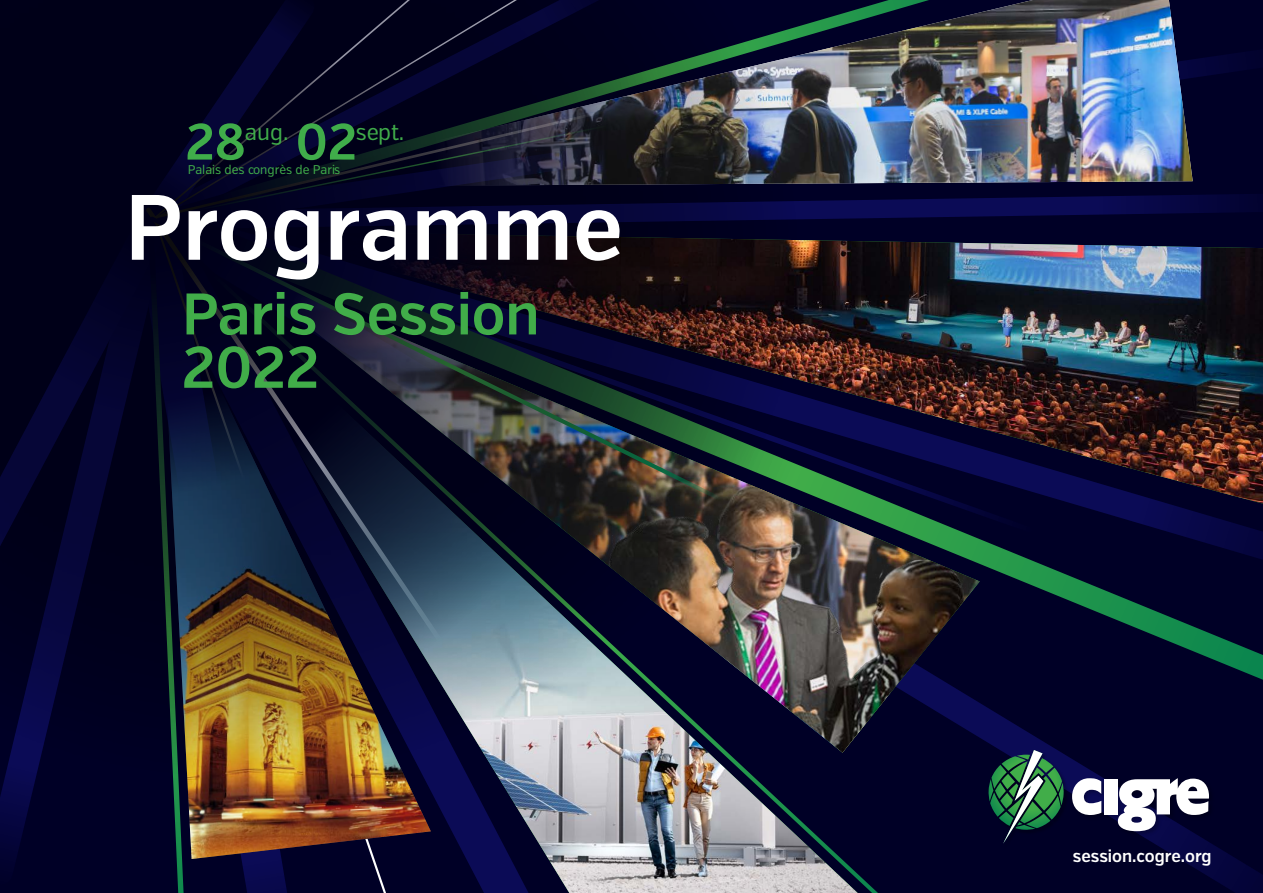
<style>
.page{position:relative;width:1263px;height:893px;background:#fff}
.page>*{position:absolute;margin:0;border:0;box-sizing:border-box;transform-origin:0 0}
.t1{font:600 92.55px "Verb Cond";color:#fff}
.t2{font:600 51px "Verb Cond";color:#40ad4a}
.t3{font:22.65px "Verb Cond";color:#40ad4a}
.t4{font:600 17.25px "Verb Cond";color:#fff}
.t5{font:12.6px "Verb Cond";color:#40ad4a}
</style>
<div class="page">
<svg style="left:0;top:777px;width:141px;height:108px;background:#00002a"></svg>
<svg style="left:0;top:0;width:141px;height:777px;background:#010120"></svg>
<img style="left:141px;top:0;width:1122px;height:893px">
<h2 class="t2" style="left:186px;top:111px;width:173px">28 02</h2>
<h3 class="t3" style="left:356px;top:118px;width:50px">sept.</h3>
<h3 class="t3" style="left:245px;top:118px;width:45px">aug.</h3>
<p class="t5" style="left:188px;top:162px;width:154px">Palais des congrès de Paris</p>
<h1 class="t1" style="left:125px;top:172px;width:500px">Programme</h1>
<h3 class="t4" style="left:1073px;top:845px;width:140px">session.cogre.org</h3>
</div>
